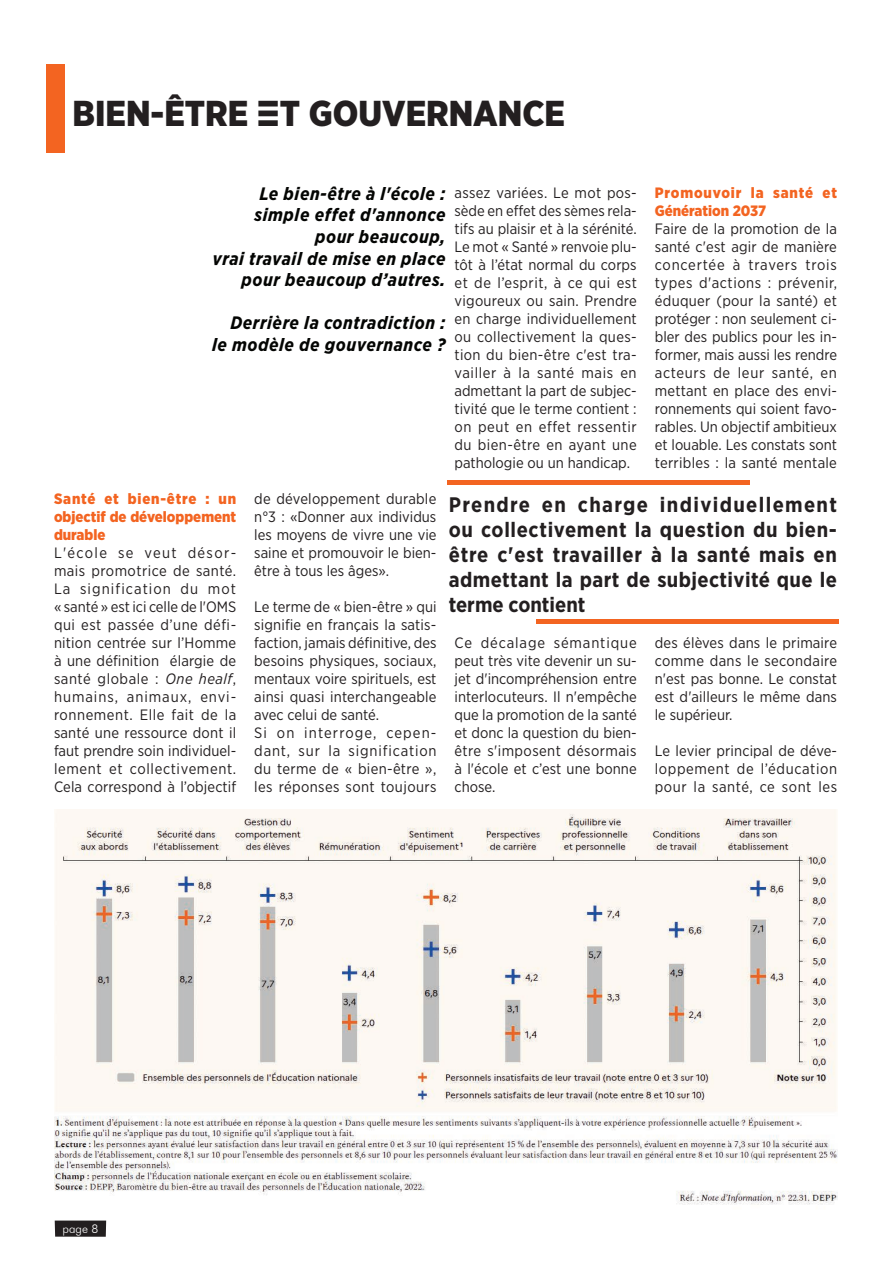
<style>
.page{position:relative;width:893px;height:1263px;background:#fff}
.page>*{position:absolute;margin:0;border:0;box-sizing:border-box;transform-origin:0 0}
.t1{font:900 36px "Gotham Narrow";color:#231f20}
.t2{font:700 21px/25.2px "Gotham Narrow";letter-spacing:.02em;color:#231f20;text-align:justify}
.t3{font:italic 700 18px/21.6px "Gotham Narrow";letter-spacing:.03em;color:#040503;text-align:right}
.t4{font:15px/18px "Gotham Narrow";letter-spacing:.01em;color:#231f20;text-align:justify}
.t5{font:900 15px/18px "Gotham Narrow";color:#f36421;text-align:justify}
.t6{font:300 12px "Futura BT";color:#fff}
.s1{font-family:"CFDT";font-stretch:condensed}
.s2{font-style:italic}
</style>
<div class="page">
<div style="left:55px;top:1220px;width:51px;height:17px;background:#231f20"></div>
<div style="left:47px;top:64px;width:18px;height:89px;background:#f36421"></div>
<hr style="left:447px;top:481px;width:302px;height:4px;background:#f36421">
<hr style="left:536px;top:619px;width:302px;height:4px;background:#f36421">
<img style="left:54px;top:809px;width:783px;height:396px">
<h1 class="t1" style="left:73px;top:90px;width:471px">Bien-être <span class="s1">e</span>t gouvernance</h1>
<p class="t3" style="left:213px;top:182px;width:234px">Le bien-être à l'école : simple effet d'annonce pour beaucoup,<br>vrai travail de mise en place pour beaucoup d’autres.</p>
<p class="t3" style="left:212px;top:312px;width:235px">Derrière la contradiction : le modèle de gouvernance ?</p>
<p class="t4" style="left:454px;top:183px;width:184px">assez variées. Le mot pos&shy;sède en effet des sèmes rela&shy;tifs au plaisir et à la sérénité.<br>Le mot « Santé » renvoie plu&shy;tôt à l’état normal du corps et de l’esprit, à ce qui est vigoureux ou sain. Prendre en charge individuellement ou collectivement la ques&shy;tion du bien-être c'est tra&shy;vailler à la santé mais en admettant la part de subjec&shy;tivité que le terme contient : on peut en effet ressentir du bien-être en ayant une pathologie ou un handicap.</p>
<p class="t5" style="left:655px;top:184px;width:184px">Promouvoir la santé et<br>Génération 2037</p>
<p class="t4" style="left:655px;top:219px;width:184px">Faire de la promotion de la santé c'est agir de manière concertée à travers trois types d'actions : prévenir, éduquer (pour la santé) et protéger : non seulement ci&shy;bler des publics pour les in&shy;former, mais aussi les rendre acteurs de leur santé, en mettant en place des envi&shy;ronnements qui soient favo&shy;rables. Un objectif ambitieux et louable. Les constats sont terribles : la santé mentale</p>
<p class="t5" style="left:54px;top:490px;width:184px">Santé et bien-être : un objectif de développement durable</p>
<p class="t4" style="left:54px;top:543px;width:184px">L'école se veut désor&shy;mais promotrice de santé.<br>La signification du mot « santé » est ici celle de l'OMS qui est passée d’une défi&shy;nition centrée sur l’Homme à une définition élargie de santé globale : <span class="s2">One healf</span>, humains, animaux, envi&shy;ronnement. Elle fait de la santé une ressource dont il faut prendre soin individuel&shy;lement et collectivement.<br>Cela correspond à l’objectif</p>
<p class="t4" style="left:254px;top:489px;width:184px">de développement durable n°3 : «Donner aux individus les moyens de vivre une vie saine et promouvoir le bien&shy;être à tous les âges».</p>
<p class="t4" style="left:254px;top:597px;width:184px;text-align:left">Le terme de « bien-être » qui signifie en français la satis&shy;faction, jamais définitive, des besoins physiques, sociaux, mentaux voire spirituels, est ainsi quasi interchangeable avec celui de santé.<br>Si on interroge, cepen&shy;dant, sur la signification du terme de « bien-être », les réponses sont toujours</p>
<h2 class="t2" style="left:449px;top:491px;width:390px">Prendre en charge individuellement ou collectivement la question du bien&shy;être c'est travailler à la santé mais en admettant la part de subjectivité que le terme contient</h2>
<p class="t4" style="left:454px;top:633px;width:184px">Ce décalage sémantique peut très vite devenir un su&shy;jet d'incompréhension entre interlocuteurs. Il n'empêche que la promotion de la santé et donc la question du bien&shy;être s'imposent désormais à l'école et c’est une bonne chose.</p>
<p class="t4" style="left:655px;top:633px;width:184px">des élèves dans le primaire comme dans le secondaire n'est pas bonne. Le constat est d'ailleurs le même dans le supérieur.</p>
<p class="t4" style="left:655px;top:741px;width:184px">Le levier principal de déve&shy;loppement de l’éducation pour la santé, ce sont les</p>
<p class="t6" style="left:63px;top:1222px;width:37px">page 8</p>
</div>
